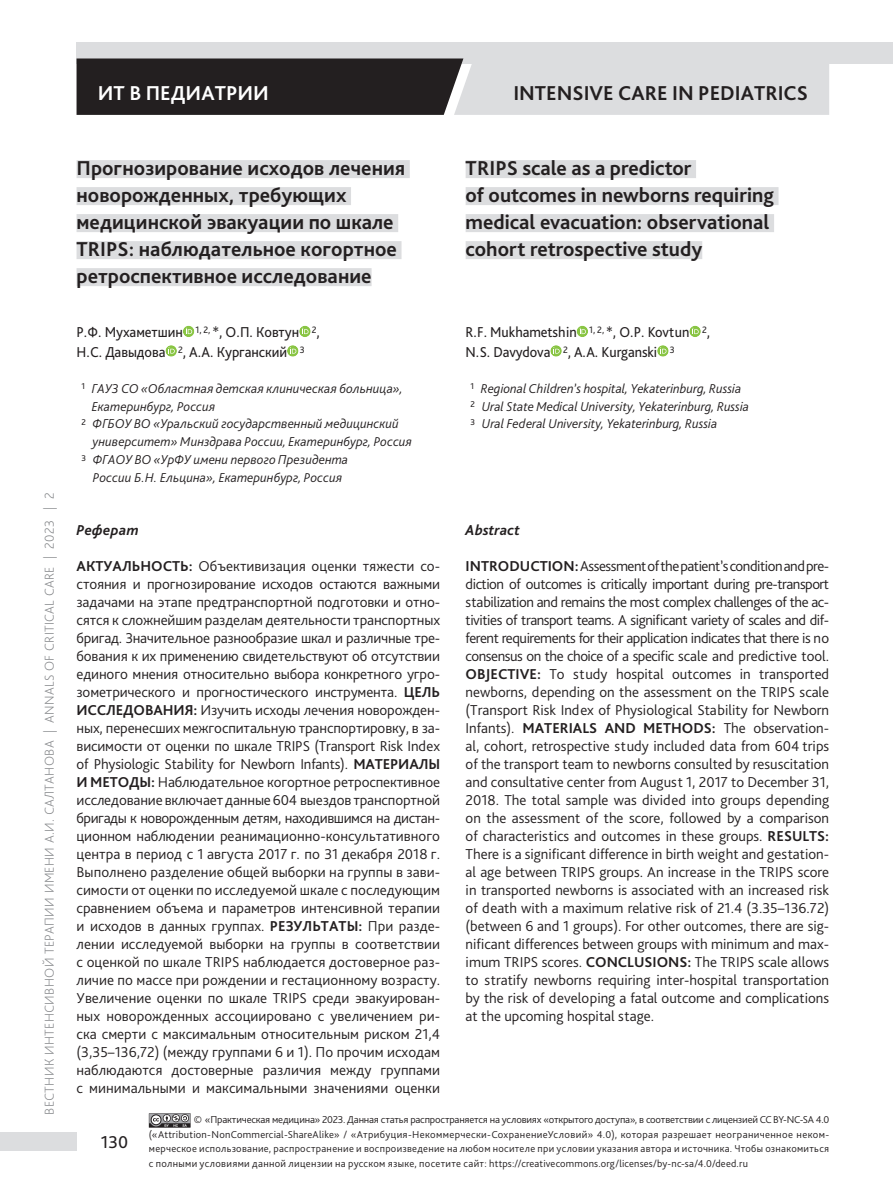
<style>
.page{position:relative;width:893px;height:1191px;background:#fff}
.page>*{position:absolute;margin:0;border:0;box-sizing:border-box;transform-origin:0 0}
.Название_статьиRU{font:700 21px/27px "Bliss Pro";color:#231f20}
.Название_статьиEN{font:700 21px/27px "Bliss Pro";color:#231f20}
.Название_рубрикиEN{font:700 21px "Bliss Pro";color:#231f20}
.Название_рубрикиRU{font:700 21px "Bliss Pro";color:#fff}
.t1{font:18px "Bliss Pro";color:#231f20}
.Реферат__RU{font:300 15px/18px "Bliss Pro";color:#231f20;text-align:justify}
.Реферат__EN{font:300 15px/18px "Bliss Pro";color:#231f20;text-align:justify}
.Авторы{font:15px/19.5px "Bliss Pro";letter-spacing:-.005em;color:#231f20;scale:.95 1}
.Реферат_заголовок{font:italic 700 15px "Bliss Pro";letter-spacing:.01em;color:#231f20}
.Места_работы_авторов{font:italic 300 13.5px/18px "Bliss Pro";color:#231f20}
.t2{font:200 13.5px "Bliss Pro";letter-spacing:.025em;color:#808285}
.t3{font:300 10.5px/14.5px "Bliss Pro";letter-spacing:.02em;color:#231f20;text-align:justify}
.s1{font-weight:700}
</style>
<div class="page">
<div style="left:77px;top:42px;width:816px;height:22px;background:#dcdddf"></div>
<svg style="left:77px;top:58px;width:752px;height:57px;background:#807f80"></svg>
<div style="left:0;top:1132px;width:77px;height:18px;background:#dcdddf"></div>
<div style="left:77px;top:160px;width:333px;height:18px;background:#dcdddf"></div>
<div style="left:77px;top:187px;width:274px;height:18px;background:#dcdddf"></div>
<div style="left:77px;top:214px;width:321px;height:18px;background:#dcdddf"></div>
<div style="left:77px;top:241px;width:324px;height:18px;background:#dcdddf"></div>
<div style="left:77px;top:268px;width:295px;height:18px;background:#dcdddf"></div>
<div style="left:183px;top:326px;width:11px;height:11px;background:#89c544;border-radius:5px"></div>
<svg style="left:186px;top:328px;width:6px;height:6px"></svg>
<svg style="left:299px;top:326px;width:12px;height:11px"></svg>
<svg style="left:302px;top:328px;width:7px;height:6px"></svg>
<svg style="left:165px;top:345px;width:12px;height:12px"></svg>
<svg style="left:169px;top:347px;width:6px;height:6px"></svg>
<svg style="left:287px;top:345px;width:11px;height:12px"></svg>
<svg style="left:290px;top:347px;width:6px;height:6px"></svg>
<div style="left:466px;top:160px;width:230px;height:18px;background:#dcdddf"></div>
<div style="left:466px;top:187px;width:312px;height:18px;background:#dcdddf"></div>
<div style="left:466px;top:214px;width:308px;height:18px;background:#dcdddf"></div>
<div style="left:466px;top:241px;width:236px;height:18px;background:#dcdddf"></div>
<div style="left:577px;top:326px;width:11px;height:11px;background:#89c544;border-radius:5px"></div>
<svg style="left:580px;top:328px;width:6px;height:6px"></svg>
<svg style="left:689px;top:326px;width:12px;height:11px"></svg>
<svg style="left:692px;top:328px;width:7px;height:6px"></svg>
<svg style="left:550px;top:345px;width:12px;height:12px"></svg>
<svg style="left:553px;top:347px;width:7px;height:6px"></svg>
<svg style="left:657px;top:345px;width:12px;height:12px"></svg>
<svg style="left:660px;top:347px;width:6px;height:6px"></svg>
<svg style="left:149px;top:1113px;width:42px;height:14px"></svg>
<p class="Название_рубрикиRU" style="left:98px;top:80px;width:173px">ИТ В ПЕДИАТРИИ</p>
<p class="Название_рубрикиEN" style="left:513px;top:80px;width:296px">INTENSIVE CARE IN PEDIATRICS</p>
<p class="t2" style="left:41px;top:1114px;width:623px;rotate:-90deg">ВЕСТНИК ИНТЕНСИВНОЙ ТЕРАПИИ ИМЕНИ А.И. САЛТАНОВА | ANNALS OF CRITICAL CARE | 2023 | 2</p>
<p class="Название_статьиRU" style="left:77px;top:154px;width:330px">Прогнозирование исходов лечения новорожденных, требующих медицинской эвакуации по шкале<br>TRIPS: наблюдательное когортное ретроспективное исследование</p>
<p class="Авторы" style="left:77px;top:322px;width:258px">Р.Ф. Мухаметшин <sup>1,</sup> <sup>2,</sup> *, О.П. Ковтун <sup>2</sup>,<br>Н.С. Давыдова <sup>2</sup>, А.А. Курганский <sup>3</sup></p>
<p class="Места_работы_авторов" style="left:92px;top:379px;width:313px;text-indent:-10px"><sup>1</sup> ГАУЗ СО «Областная детская клиническая больница»,<br>Екатеринбург, Россия</p>
<p class="Места_работы_авторов" style="left:93px;top:415px;width:321px;text-indent:-11px"><sup>2</sup> ФГБОУ ВО «Уральский государственный медицинский университет» Минздрава России, Екатеринбург, Россия</p>
<p class="Места_работы_авторов" style="left:81px;top:450px;width:268px;text-align:center"><sup>3</sup> ФГАОУ ВО «УрФУ имени первого Президента<br>России Б.Н. Ельцина», Екатеринбург, Россия</p>
<p class="Реферат_заголовок" style="left:77px;top:521px;width:64px">Реферат</p>
<p class="Реферат__RU" style="left:77px;top:557px;width:365px"><span class="s1">АКТУАЛЬНОСТЬ:</span> Объективизация оценки тяжести со&shy;стояния и прогнозирование исходов остаются важными задачами на этапе предтранспортной подготовки и отно&shy;сятся к сложнейшим разделам деятельности транспортных бригад. Значительное разнообразие шкал и различные тре&shy;бования к их применению свидетельствуют об отсутствии единого мнения относительно выбора конкретного угро&shy;зометрического и прогностического инструмента. <span class="s1">ЦЕЛЬ ИССЛЕДОВАНИЯ:</span> Изучить исходы лечения новорожден&shy;ных, перенесших межгоспитальную транспортировку, в за&shy;висимости от оценки по шкале TRIPS (Transport Risk Index of Physiologic Stability for Newborn Infants). <span class="s1">МАТЕРИАЛЫ И МЕТОДЫ:</span> Наблюдательное когортное ретроспективное исследование включает данные 604 выездов транспортной бригады к новорожденным детям, находившимся на дистан&shy;ционном наблюдении реанимационно--консультативного центра в период с 1 августа 2017 г. по 31 декабря 2018 г.<br>Выполнено разделение общей выборки на группы в зави&shy;симости от оценки по исследуемой шкале с последующим сравнением объема и параметров интенсивной терапии и исходов в данных группах. <span class="s1">РЕЗУЛЬТАТЫ:</span> При разде&shy;лении исследуемой выборки на группы в соответствии с оценкой по шкале TRIPS наблюдается достоверное раз&shy;личие по массе при рождении и гестационному возрасту.<br>Увеличение оценки по шкале TRIPS среди эвакуирован&shy;ных новорожденных ассоциировано с увеличением ри&shy;ска смерти с максимальным относительным риском 21,4 (3,35–136,72) (между группами 6 и 1). По прочим исходам наблюдаются достоверные различия между группами с минимальными и максимальными значениями оценки</p>
<p class="Название_статьиEN" style="left:466px;top:154px;width:310px">TRIPS scale as a predictor<br>of outcomes in newborns requiring medical evacuation: оbservational cohort retrospective study</p>
<p class="Авторы" style="left:466px;top:322px;width:259px">R.F. Mukhametshin <sup>1,</sup> <sup>2,</sup> *, O.P. Kovtun <sup>2</sup>,<br>N.S. Davydova <sup>2</sup>, A.A. Kurganski <sup>3</sup></p>
<p class="Места_работы_авторов" style="left:470px;top:379px;width:272px"><sup>1</sup> Regional Children’s hospital, Yekaterinburg, Russia</p>
<p class="Места_работы_авторов" style="left:470px;top:397px;width:280px"><sup>2</sup> Ural State Medical University, Yekaterinburg, Russia</p>
<p class="Места_работы_авторов" style="left:470px;top:415px;width:248px"><sup>3</sup> Ural Federal University, Yekaterinburg, Russia</p>
<p class="Реферат_заголовок" style="left:466px;top:521px;width:56px">Abstract</p>
<p class="Реферат__EN" style="left:466px;top:557px;width:365px"><span class="s1">INTRODUCTION:</span> Assessment ofthepatient’s condition andpre&shy;diction of outcomes is critically important during pre-transport stabilization and remains the most complex challenges of the ac&shy;tivities of transport teams. A significant variety of scales and dif&shy;ferent requirements for their application indicates that there is no consensus on the choice of a specific scale and predictive tool.<br><span class="s1">OBJECTIVE:</span> To study hospital outcomes in transported newborns, depending on the assessment on the TRIPS scale (Transport Risk Index of Physiological Stability for Newborn Infants). <span class="s1">MATERIALS AND METHODS:</span> The оbservation&shy;al, cohort, retrospective study included data from 604 trips of the transport team to newborns consulted by resuscitation and consultative center from August 1, 2017 to December 31, 2018. The total sample was divided into groups depending on the assessment of the score, followed by a comparison of characteristics and outcomes in these groups. <span class="s1">RESULTS:<br></span>There is a significant difference in birth weight and gestation&shy;al age between TRIPS groups. An increase in the TRIPS score in transported newborns is associated with an increased risk of death with a maximum relative risk of 21.4 (3.35–136.72) (between 6 and 1 groups). For other outcomes, there are sig&shy;nificant differences between groups with minimum and max&shy;imum TRIPS scores. <span class="s1">CONCLUSIONS:</span> The TRIPS scale allows to stratify newborns requiring inter--hospital transportation by the risk of developing a fatal outcome and complications at the upcoming hospital stage.</p>
<p class="t1" style="left:101px;top:1131px;width:29px">130</p>
<p class="t3" style="left:149px;top:1112px;width:682px;text-indent:45px">© «Практическая медицина» 2023. Данная статья распространяется на условиях «открытого доступа», в соответствии с лицензией CCBY-NC-SA 4.0 («Attribution--NonCommercial--ShareAlike» / «Атрибуция--Некоммерчески--СохранениеУсловий» 4.0), которая разрешает неограниченное неком&shy;мерческое использование, распространение и воспроизведение на любом носителе при условии указания автора и источника. Чтобы ознакомиться с полными условиями данной лицензии на русском языке, посетите сайт: https://creativecommons.org/licenses/by-nc-sa/4.0/deed.ru</p>
</div>
